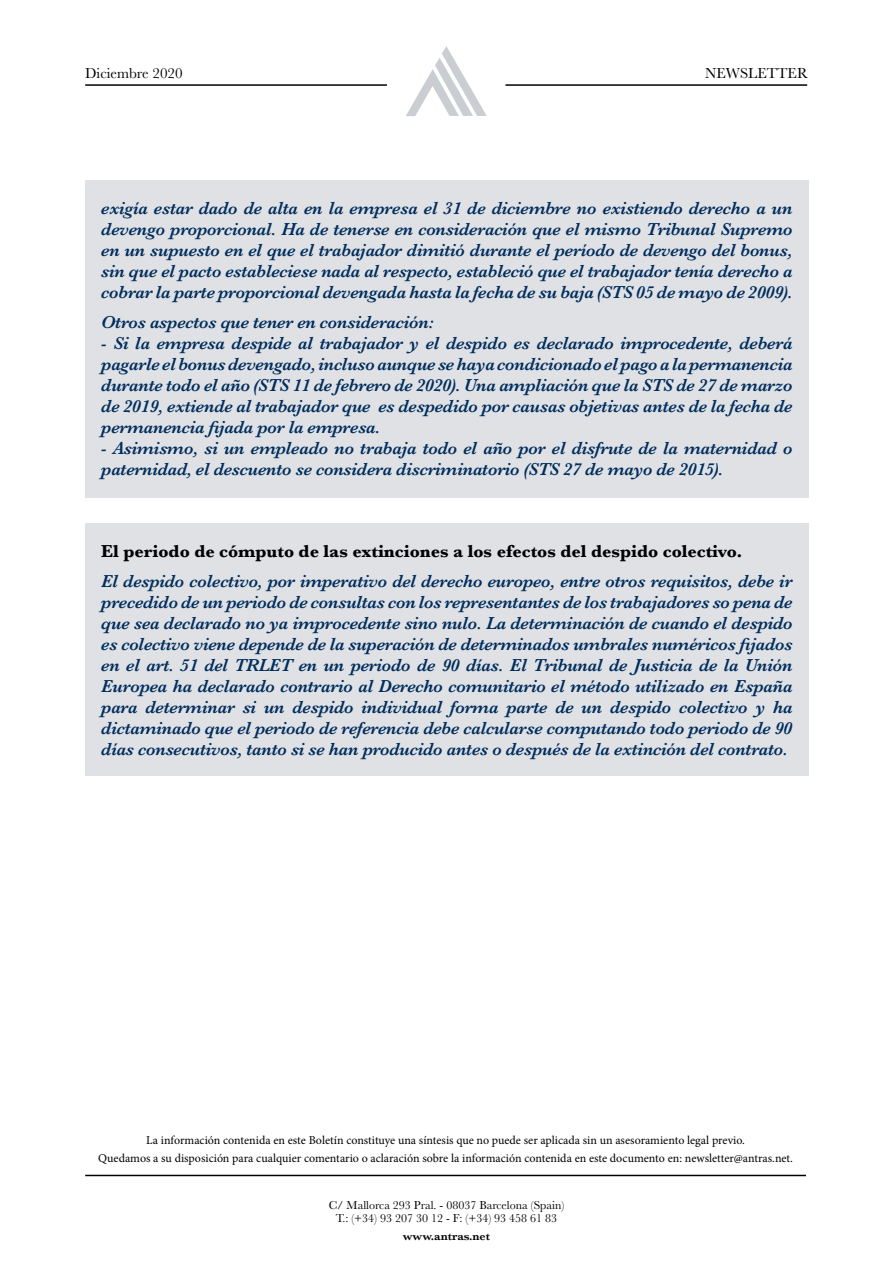
<style>
.page{position:relative;width:893px;height:1263px;background:#fff}
.page>*{position:absolute;margin:0;border:0;box-sizing:border-box;transform-origin:0 0}
.t1{font:italic 600 18px/21px "Baskerville";letter-spacing:-.015em;color:#002d5d;text-align:justify}
.t2{font:700 18px "Baskerville";color:#000003}
.t3{font:15px "Baskerville";color:#000}
.t4{font:12px/18px "Minion Pro";color:#000;text-align:center}
.t5{font:12px/13.5px "Baskerville";color:#000;text-align:center}
.t6{font:600 12px "Baskerville";color:#000}
</style>
<div class="page">
<svg style="left:406px;top:46px;width:81px;height:70px"></svg>
<hr style="left:85px;top:1175px;width:721px;height:1px;background:#000">
<hr style="left:85px;top:84px;width:302px;height:2px;background:#000">
<hr style="left:505px;top:84px;width:302px;height:2px;background:#000">
<div style="left:85px;top:180px;width:723px;height:318px;background:#dfe1e4"></div>
<div style="left:85px;top:524px;width:723px;height:252px;background:#dfe1e4"></div>
<p class="t3" style="left:85px;top:64px;width:99px">Diciembre 2020</p>
<p class="t3" style="left:705px;top:64px;width:104px">NEWSLETTER</p>
<p class="t1" style="left:101px;top:197px;width:693px">exigía estar dado de alta en la empresa el 31 de diciembre no existiendo derecho a un devengo proporcional. Ha de tenerse en consideración que el mismo Tribunal Supremo en un supuesto en el que el trabajador dimitió durante el período de devengo del bonus, sin que el pacto estableciese nada al respecto, estableció que el trabajador tenía derecho a cobrar la parte proporcional devengada hasta la fecha de su baja (STS 05 de mayo de 2009).</p>
<p class="t1" style="left:101px;top:312px;width:334px">Otros aspectos que tener en consideración:</p>
<p class="t1" style="left:101px;top:333px;width:693px">- Si la empresa despide al trabajador y el despido es declarado improcedente, deberá pagarle el bonus devengado, incluso aunque se haya condicionado el pago a la permanencia durante todo el año (STS 11 de febrero de 2020). Una ampliación que la STS de 27 de marzo de 2019, extiende al trabajador que es despedido por causas objetivas antes de la fecha de permanencia fijada por la empresa.</p>
<p class="t1" style="left:101px;top:438px;width:693px">- Asimismo, si un empleado no trabaja todo el año por el disfrute de la maternidad o paternidad, el descuento se considera discriminatorio (STS 27 de mayo de 2015).</p>
<p class="t2" style="left:101px;top:539px;width:643px">El periodo de cómputo de las extinciones a los efectos del despido colectivo.</p>
<p class="t1" style="left:101px;top:571px;width:693px">El despido colectivo, por imperativo del derecho europeo, entre otros requisitos, debe ir precedido de un periodo de consultas con los representantes de los trabajadores so pena de que sea declarado no ya improcedente sino nulo. La determinación de cuando el despido es colectivo viene depende de la superación de determinados umbrales numéricos fijados en el art. 51 del TRLET en un periodo de 90 días. El Tribunal de Justicia de la Unión Europea ha declarado contrario al Derecho comunitario el método utilizado en España para determinar si un despido individual forma parte de un despido colectivo y ha dictaminado que el periodo de referencia debe calcularse computando todo periodo de 90 días consecutivos, tanto si se han producido antes o después de la extinción del contrato.</p>
<p class="t4" style="left:98px;top:1131px;width:696px">La información contenida en este Boletín constituye una síntesis que no puede ser aplicada sin un asesoramiento legal previo.<br>Quedamos a su disposición para cualquier comentario o aclaración sobre la información contenida en este documento en: newsletter@antras.net.</p>
<p class="t5" style="left:329px;top:1198px;width:237px">C/ Mallorca 293 Pral. - 08037 Barcelona (Spain)<br>T.: (+34) 93 207 30 12 - F: (+34) 93 458 61 83</p>
<p class="t6" style="left:403px;top:1228px;width:89px">www.antras.net</p>
</div>
